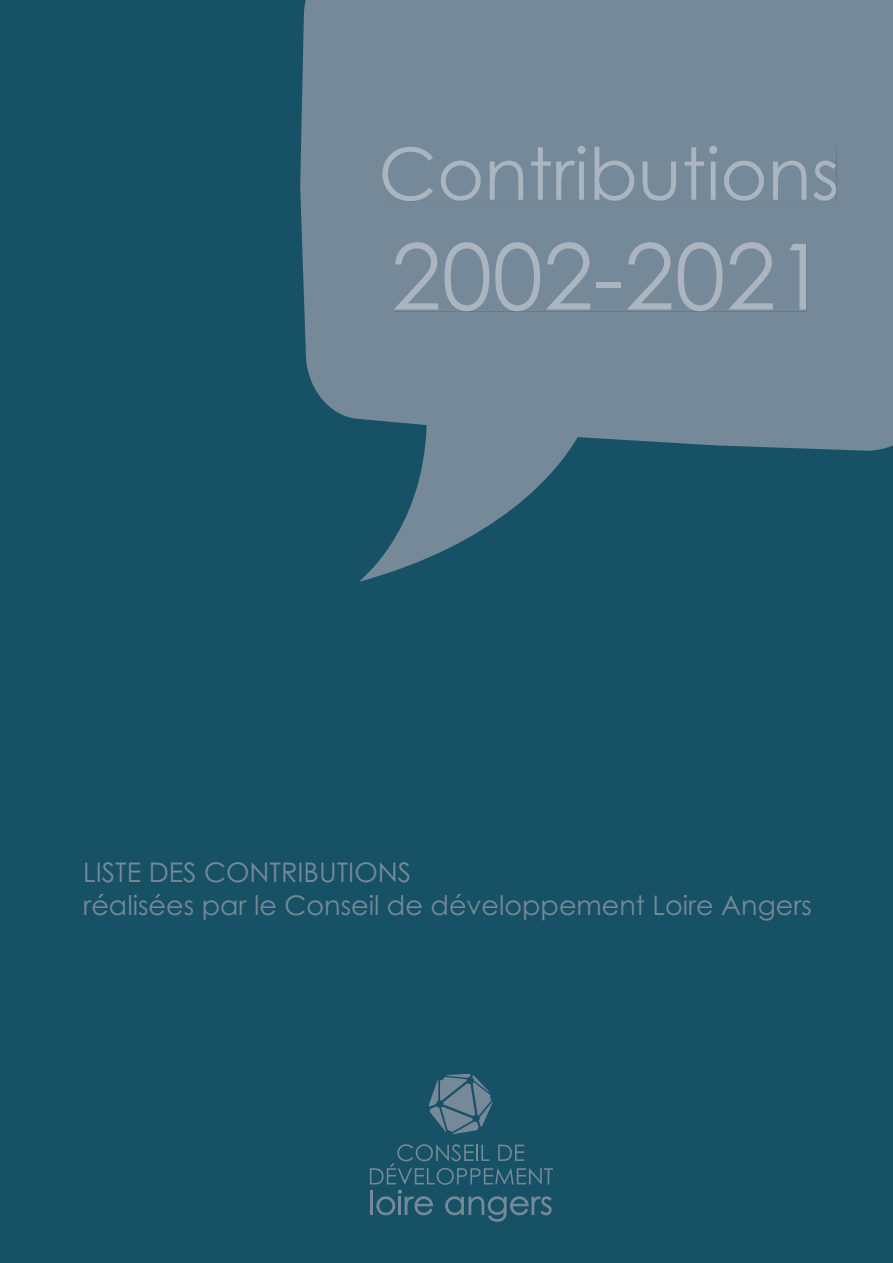
<style>
.page{position:relative;width:893px;height:1263px;background:#175166}
.page>*{position:absolute;margin:0;border:0;box-sizing:border-box;transform-origin:0 0}
.t1{font:91.5px "Century Gothic";color:#aab5bf}
.t2{font:72px "Century Gothic";color:#aab5bf}
.t3{font:27px/32.4px "Century Gothic";color:#758999}
</style>
<div class="page">
<svg style="left:300px;top:0;width:593px;height:582px;fill:#758999"></svg>
<div style="left:382px;top:146px;width:454px;height:55px;background:#758999"></div>
<div style="left:394px;top:242px;width:412px;height:69px;background:#758999"></div>
<svg style="left:429px;top:1074px;width:64px;height:60px"></svg>
<svg style="left:370px;top:1144px;width:183px;height:78px"></svg>
<p class="t2" style="left:379px;top:123px;width:462px">Contributions</p>
<p class="t1" style="left:391px;top:213px;width:437px">2002-2021</p>
<p class="t3" style="left:83px;top:856px;width:730px">LISTE DES CONTRIBUTIONS<br>réalisées par le Conseil de développement Loire Angers</p>
</div>
